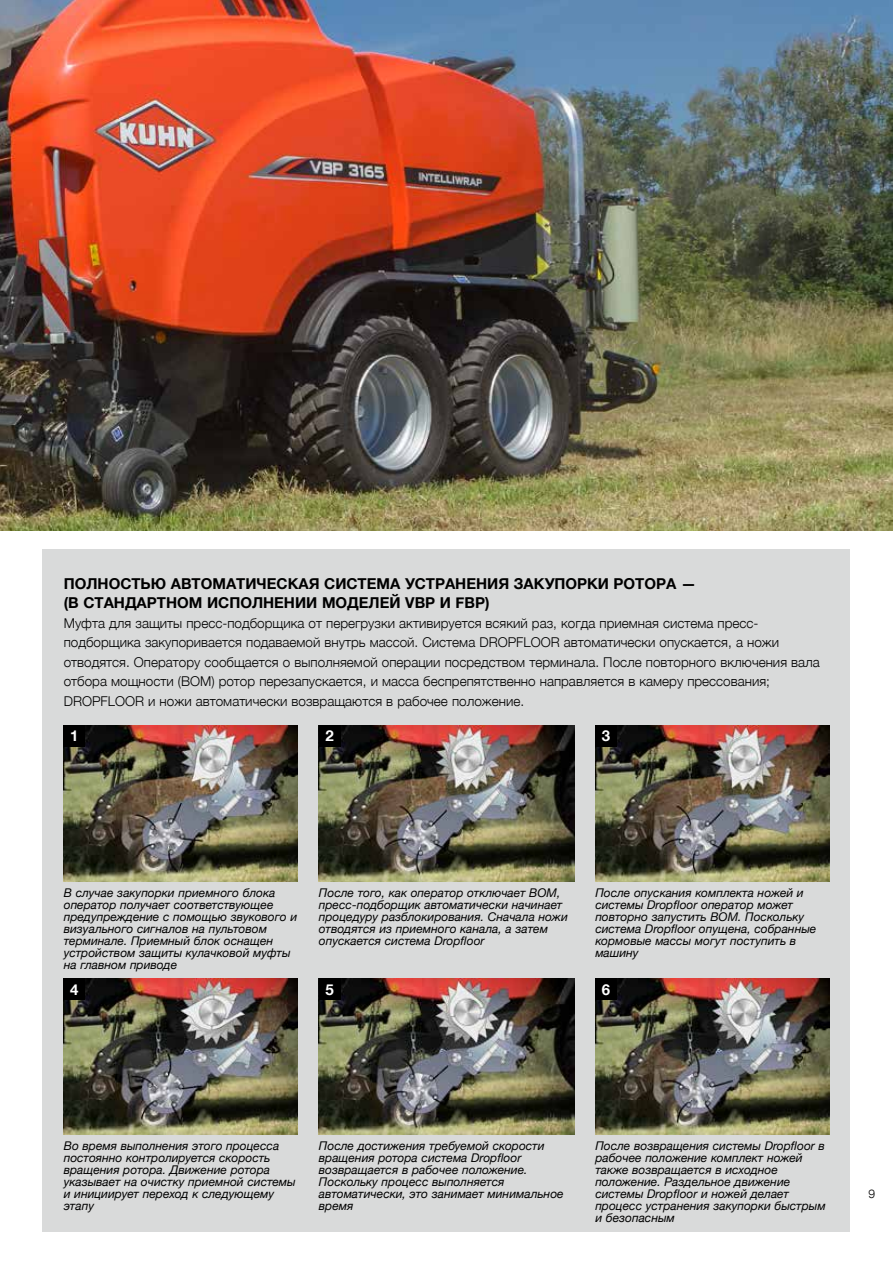
<style>
.page{position:relative;width:893px;height:1263px;background:#fff}
.page>*{position:absolute;margin:0;border:0;box-sizing:border-box;transform-origin:0 0}
.t1{font:700 15px/19.5px "Helvetica Neue";color:#000}
.t2{font:700 15px "Helvetica Neue LT Com";color:#fff}
.t3{font:300 13.5px/19.5px "Helvetica Neue";color:#000}
.t4{font:italic 12px/12px "Helvetica Neue";color:#000}
.t5{font:300 12px "Helvetica Neue LT Com";color:#000}
</style>
<div class="page">
<img style="left:0;top:0;width:893px;height:530px">
<div style="left:43px;top:550px;width:807px;height:682px;background:#d9dada"></div>
<img style="left:319px;top:725px;width:255px;height:156px">
<img style="left:595px;top:725px;width:234px;height:156px">
<img style="left:64px;top:725px;width:234px;height:156px">
<div style="left:595px;top:725px;width:22px;height:21px;background:#000"></div>
<img style="left:319px;top:979px;width:255px;height:156px">
<img style="left:64px;top:979px;width:234px;height:156px">
<div style="left:319px;top:725px;width:21px;height:21px;background:#000"></div>
<div style="left:319px;top:979px;width:21px;height:21px;background:#000"></div>
<div style="left:64px;top:725px;width:21px;height:21px;background:#000"></div>
<div style="left:64px;top:979px;width:21px;height:21px;background:#000"></div>
<img style="left:595px;top:979px;width:234px;height:156px">
<div style="left:595px;top:979px;width:22px;height:21px;background:#000"></div>
<p class="t1" style="left:64px;top:574px;width:634px">ПОЛНОСТЬЮ АВТОМАТИЧЕСКАЯ СИСТЕМА УСТРАНЕНИЯ ЗАКУПОРКИ РОТОРА — (В СТАНДАРТНОМ ИСПОЛНЕНИИ МОДЕЛЕЙ VBP И FBP)</p>
<p class="t3" style="left:64px;top:612px;width:758px">Муфта для защиты пресс-подборщика от перегрузки активируется всякий раз, когда приемная система пресс&shy;подборщика закупоривается подаваемой внутрь массой. Система DROPFLOOR автоматически опускается, а ножи отводятся. Оператору сообщается о выполняемой операции посредством терминала. После повторного включения вала отбора мощности (ВОМ) ротор перезапускается, и масса беспрепятственно направляется в камеру прессования; DROPFLOOR и ножи автоматически возвращаются в рабочее положение.</p>
<p class="t2" style="left:602px;top:726px;width:10px">3</p>
<p class="t2" style="left:325px;top:726px;width:10px">2</p>
<p class="t2" style="left:70px;top:726px;width:10px">1</p>
<p class="t4" style="left:64px;top:888px;width:235px">В случае закупорки приемного блока оператор получает соответствующее предупреждение с помощью звукового и визуального сигналов на пультовом терминале. Приемный блок оснащен устройством защиты кулачковой муфты на главном приводе</p>
<p class="t4" style="left:319px;top:888px;width:250px">После того, как оператор отключает ВОМ, пресс-подборщик автоматически начинает процедуру разблокирования. Сначала ножи отводятся из приемного канала, а затем опускается система Dropfloor</p>
<p class="t4" style="left:595px;top:888px;width:222px">После опускания комплекта ножей и системы Dropfloor оператор может повторно запустить ВОМ. Поскольку система Dropfloor опущена, собранные кормовые массы могут поступить в машину</p>
<p class="t2" style="left:70px;top:980px;width:10px">4</p>
<p class="t2" style="left:602px;top:980px;width:10px">6</p>
<p class="t2" style="left:325px;top:980px;width:10px">5</p>
<p class="t4" style="left:64px;top:1140px;width:233px">Во время выполнения этого процесса постоянно контролируется скорость вращения ротора. Движение ротора указывает на очистку приемной системы и инициирует переход к следующему этапу</p>
<p class="t4" style="left:319px;top:1140px;width:246px">После достижения требуемой скорости вращения ротора система Dropfloor возвращается в рабочее положение.<br>Поскольку процесс выполняется автоматически, это занимает минимальное время</p>
<p class="t4" style="left:595px;top:1140px;width:232px">После возвращения системы Dropfloor в рабочее положение комплект ножей также возвращается в исходное положение. Раздельное движение системы Dropfloor и ножей делает процесс устранения закупорки быстрым и безопасным</p>
<p class="t5" style="left:868px;top:1186px;width:8px">9</p>
</div>
